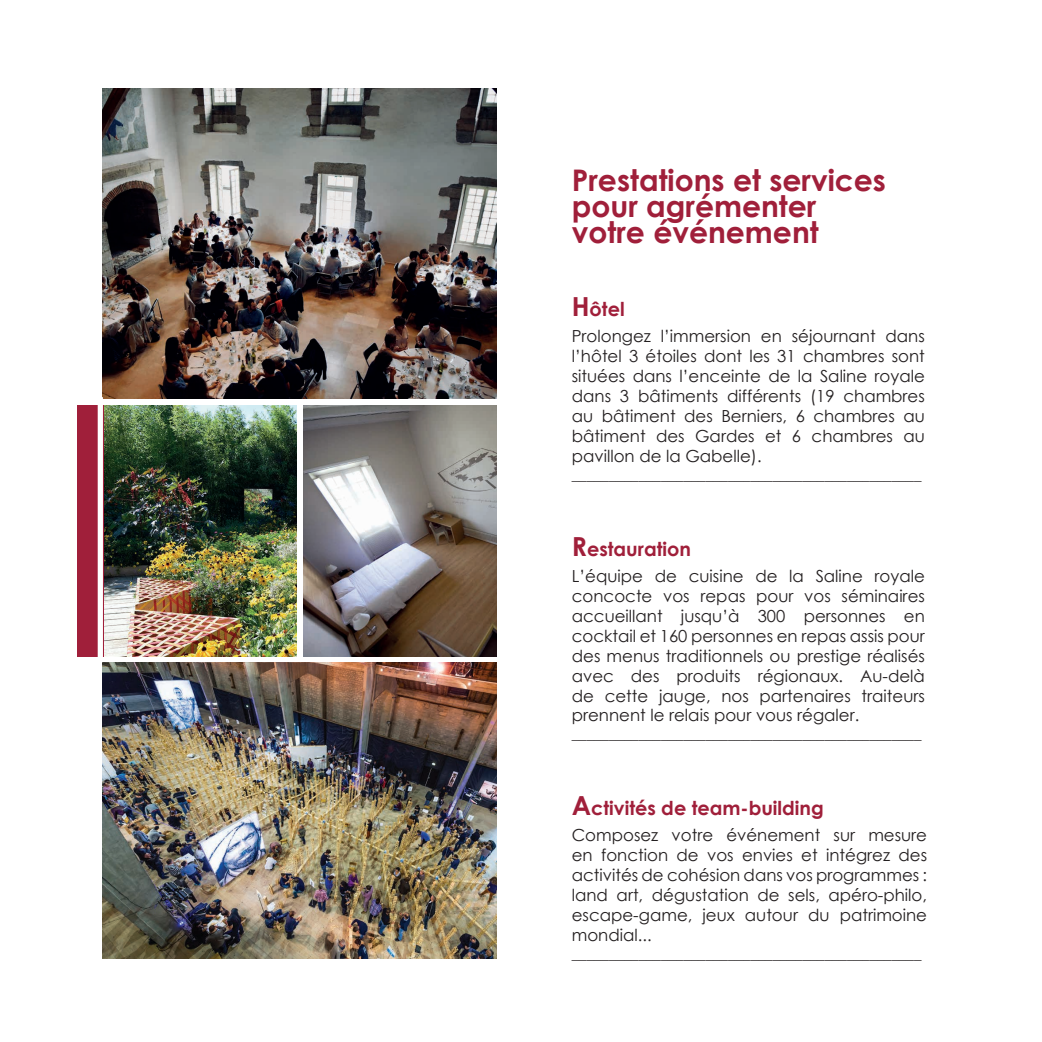
<style>
.page{position:relative;width:1042px;height:1042px;background:#fff}
.page>*{position:absolute;margin:0;border:0;box-sizing:border-box;transform-origin:0 0}
.t1{font:700 29.75px/26.2px "Century Gothic";color:#a01f3a}
.t2{font:700 19.25px "Century Gothic";color:#a01f3a}
.t3{font:16.62px/19.9px "Century Gothic";color:#231f20;text-align:justify}
.t4{font:14.88px "Century Gothic";color:#231f20}
.s1{font-size:26.25px}
</style>
<div class="page">
<img style="left:103px;top:662px;width:393px;height:296px">
<img style="left:103px;top:88px;width:393px;height:310px">
<img style="left:103px;top:406px;width:193px;height:250px">
<div style="left:77px;top:405px;width:26px;height:252px;background:#a01f3a"></div>
<img style="left:303px;top:405px;width:193px;height:252px">
<div style="left:98px;top:397px;width:5px;height:265px;background:#fff"></div>
<h1 class="t1" style="left:572px;top:166px;width:316px">Prestations et services pour agrémenter votre événement</h1>
<p class="t2" style="left:572px;top:294px;width:54px"><span class="s1">H</span>ôtel</p>
<p class="t3" style="left:572px;top:326px;width:355px">Prolongez l’immersion en séjournant dans l’hôtel 3 étoiles dont les 31 chambres sont situées dans l’enceinte de la Saline royale dans 3 bâtiments différents (19 chambres au bâtiment des Berniers, 6 chambres au bâtiment des Gardes et 6 chambres au pavillon de la Gabelle).</p>
<p class="t4" style="left:572px;top:464px;width:351px">_______________________________________________</p>
<p class="t2" style="left:572px;top:534px;width:121px"><span class="s1">R</span>estauration</p>
<p class="t3" style="left:572px;top:565px;width:355px">L’équipe de cuisine de la Saline royale concocte vos repas pour vos séminaires accueillant jusqu’à 300 personnes en cocktail et 160 personnes en repas assis pour des menus traditionnels ou prestige réalisés avec des produits régionaux. Au-delà de cette jauge, nos partenaires traiteurs prennent le relais pour vous régaler.</p>
<p class="t4" style="left:572px;top:723px;width:351px">_______________________________________________</p>
<p class="t2" style="left:572px;top:793px;width:253px"><span class="s1">A</span>ctivités de team-building</p>
<p class="t3" style="left:572px;top:824px;width:357px">Composez votre événement sur mesure en fonction de vos envies et intégrez des activités de cohésion dans vos programmes : land art, dégustation de sels, apéro-philo, escape-game, jeux autour du patrimoine mondial...</p>
<p class="t4" style="left:572px;top:942px;width:351px">_______________________________________________</p>
</div>
